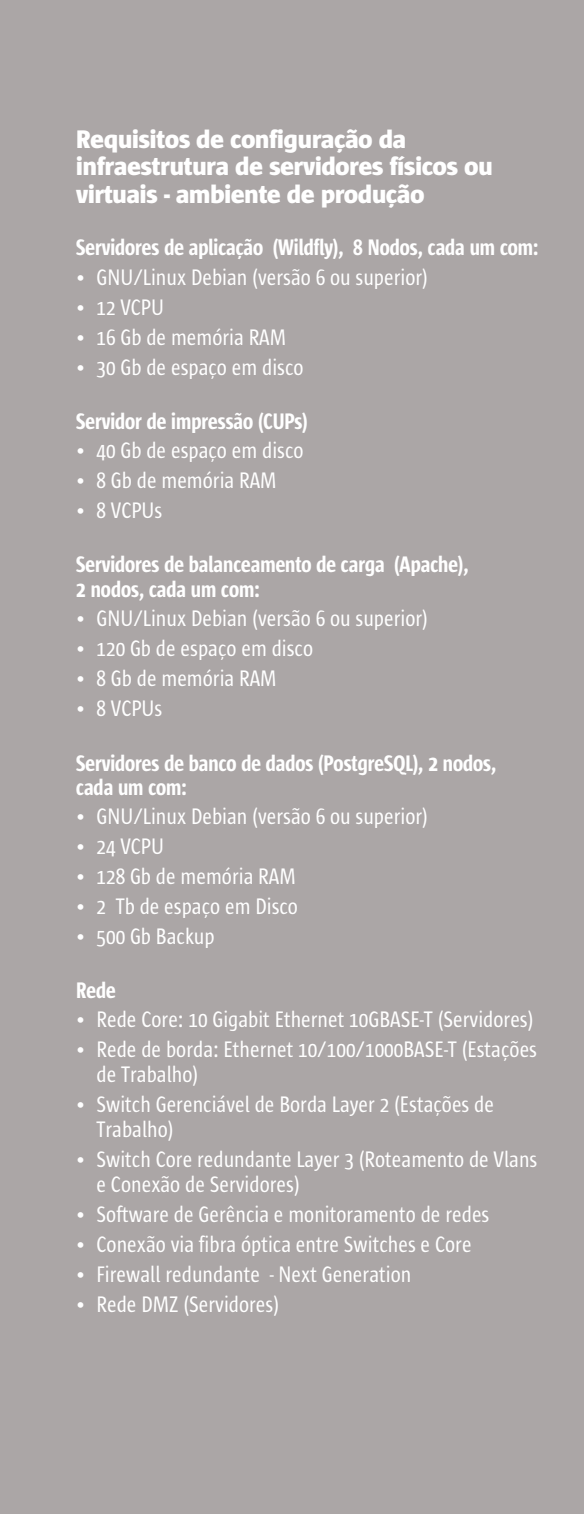
<style>
.page{position:relative;width:584px;height:1514px;background:#aba6a6}
.page>*{position:absolute;margin:0;border:0;box-sizing:border-box;transform-origin:0 0}
.t1{font:800 26px/27.6px "Sun Sans";color:#fff}
.t2{font:23px/25px "Sun Sans Condensed";color:#fff}
.t3{font:600 23px/24.4px "Sun Sans Condensed";color:#fff}
</style>
<div class="page">
<p class="t1" style="left:76px;top:124px;width:418px">Requisitos de configuração da infraestrutura de servidores físicos ou virtuais - ambiente de produção</p>
<p class="t3" style="left:76px;top:236px;width:464px">Servidores de aplicação (Wildfly), 8 Nodos, cada um com:</p>
<p class="t2" style="left:76px;top:264px;width:353px">•GNU/Linux Debian (versão 6 ou superior)</p>
<p class="t2" style="left:76px;top:294px;width:89px">•12 VCPU</p>
<p class="t2" style="left:76px;top:324px;width:212px">•16 Gb de memória RAM</p>
<p class="t2" style="left:76px;top:354px;width:229px">•30 Gb de espaço em disco</p>
<p class="t3" style="left:76px;top:409px;width:233px">Servidor de impressão (CUPs)</p>
<p class="t2" style="left:76px;top:438px;width:229px">•40 Gb de espaço em disco</p>
<p class="t2" style="left:76px;top:468px;width:202px">•8 Gb de memória RAM</p>
<p class="t2" style="left:76px;top:498px;width:88px">•8 VCPUs</p>
<p class="t3" style="left:76px;top:552px;width:394px">Servidores de balanceamento de carga (Apache),<br>2 nodos, cada um com:</p>
<p class="t2" style="left:76px;top:606px;width:353px">•GNU/Linux Debian (versão 6 ou superior)</p>
<p class="t2" style="left:76px;top:635px;width:238px">•120 Gb de espaço em disco</p>
<p class="t2" style="left:76px;top:665px;width:202px">•8 Gb de memória RAM</p>
<p class="t2" style="left:76px;top:695px;width:88px">•8 VCPUs</p>
<p class="t3" style="left:76px;top:750px;width:422px">Servidores de banco de dados (PostgreSQL), 2 nodos, cada um com:</p>
<p class="t2" style="left:76px;top:804px;width:353px">•GNU/Linux Debian (versão 6 ou superior)</p>
<p class="t2" style="left:76px;top:834px;width:89px">•24 VCPU</p>
<p class="t2" style="left:76px;top:864px;width:221px">•128 Gb de memória RAM</p>
<p class="t2" style="left:76px;top:894px;width:223px">•2 Tb de espaço em Disco</p>
<p class="t2" style="left:76px;top:924px;width:140px">•500 Gb Backup</p>
<p class="t3" style="left:76px;top:978px;width:41px">Rede</p>
<p class="t2" style="left:76px;top:1007px;width:459px">•Rede Core: 10 Gigabit Ethernet 10GBASE-T (Servidores)</p>
<p class="t2" style="left:97px;top:1037px;width:442px;text-indent:-20px">•Rede de borda: Ethernet 10/100/1000BASE-T (Estações de Trabalho)</p>
<p class="t2" style="left:97px;top:1092px;width:399px;text-indent:-20px">•Switch Gerenciável de Borda Layer 2 (Estações de<br>Trabalho)</p>
<p class="t2" style="left:97px;top:1147px;width:442px;text-indent:-20px">•Switch Core redundante Layer 3 (Roteamento de Vlans e Conexão de Servidores)</p>
<p class="t2" style="left:76px;top:1202px;width:415px">•Software de Gerência e monitoramento de redes</p>
<p class="t2" style="left:76px;top:1232px;width:397px">•Conexão via fibra óptica entre Switches e Core</p>
<p class="t2" style="left:76px;top:1262px;width:337px">•Firewall redundante - Next Generation</p>
<p class="t2" style="left:76px;top:1292px;width:205px">•Rede DMZ (Servidores)</p>
</div>
